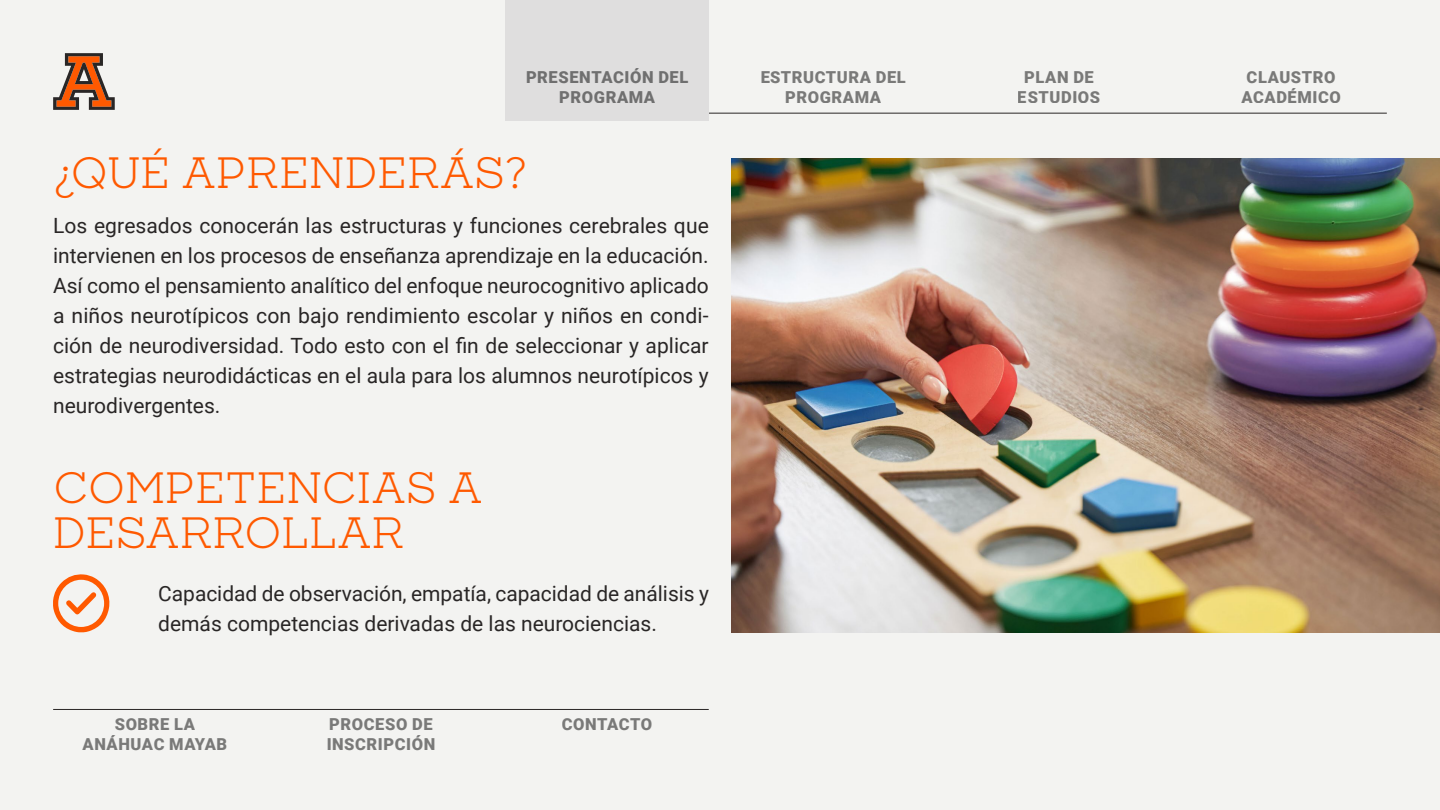
<style>
.page{position:relative;width:1440px;height:810px;background:#f3f3f1}
.page>*{position:absolute;margin:0;border:0;box-sizing:border-box;transform-origin:0 0}
.t1{font:42px/45px "Sharp Slab";letter-spacing:-.005em;color:#ff5900}
.t2{font:21px/30px "Roboto";color:#292626}
.t3{font:900 16.5px/19.8px "Roboto";letter-spacing:.035em;color:#000;text-align:center}
</style>
<div class="page">
<hr style="left:506px;top:113px;width:881px;height:1px;background:#292626">
<hr style="left:53px;top:709px;width:656px;height:1px;background:#292626">
<div style="left:505px;top:0;width:204px;height:121px;background:#dfdede"></div>
<img style="left:731px;top:159px;width:709px;height:474px">
<svg style="left:53px;top:574px;width:57px;height:58px"></svg>
<svg style="left:53px;top:53px;width:62px;height:57px"></svg>
<p class="t3" style="left:526px;top:66px;width:164px">PRESENTACIÓN DEL<br>PROGRAMA</p>
<h1 class="t1" style="left:53px;top:149px;width:476px">¿QUÉ APRENDERÁS?</h1>
<p class="t2" style="left:53px;top:210px;width:657px;text-align:justify">Los egresados conocerán las estructuras y funciones cerebrales que intervienen en los procesos de enseñanza aprendizaje en la educación.<br>Así como el pensamiento analítico del enfoque neurocognitivo aplicado a niños neurotípicos con bajo rendimiento escolar y niños en condi&shy;ción de neurodiversidad. Todo esto con el fin de seleccionar y aplicar estrategias neurodidácticas en el aula para los alumnos neurotípicos y neurodivergentes.</p>
<h1 class="t1" style="left:53px;top:464px;width:431px">COMPETENCIAS A<br>DESARROLLAR</h1>
<p class="t2" style="left:158px;top:577px;width:552px">Capacidad de observación, empatía, capacidad de análisis y demás competencias derivadas de las neurociencias.</p>
<p class="t3" style="left:83px;top:714px;width:146px">SOBRE LA<br>ANÁHUAC MAYAB</p>
<p class="t3" style="left:327px;top:714px;width:110px;text-align:left">PROCESO DE<br>INSCRIPCIÓN</p>
<p class="t3" style="left:562px;top:714px;width:92px">CONTACTO</p>
<p class="t3" style="left:760px;top:66px;width:147px">ESTRUCTURA DEL<br>PROGRAMA</p>
<p class="t3" style="left:1018px;top:66px;width:84px">PLAN DE<br>ESTUDIOS</p>
<p class="t3" style="left:1241px;top:66px;width:101px">CLAUSTRO<br>ACADÉMICO</p>
</div>
